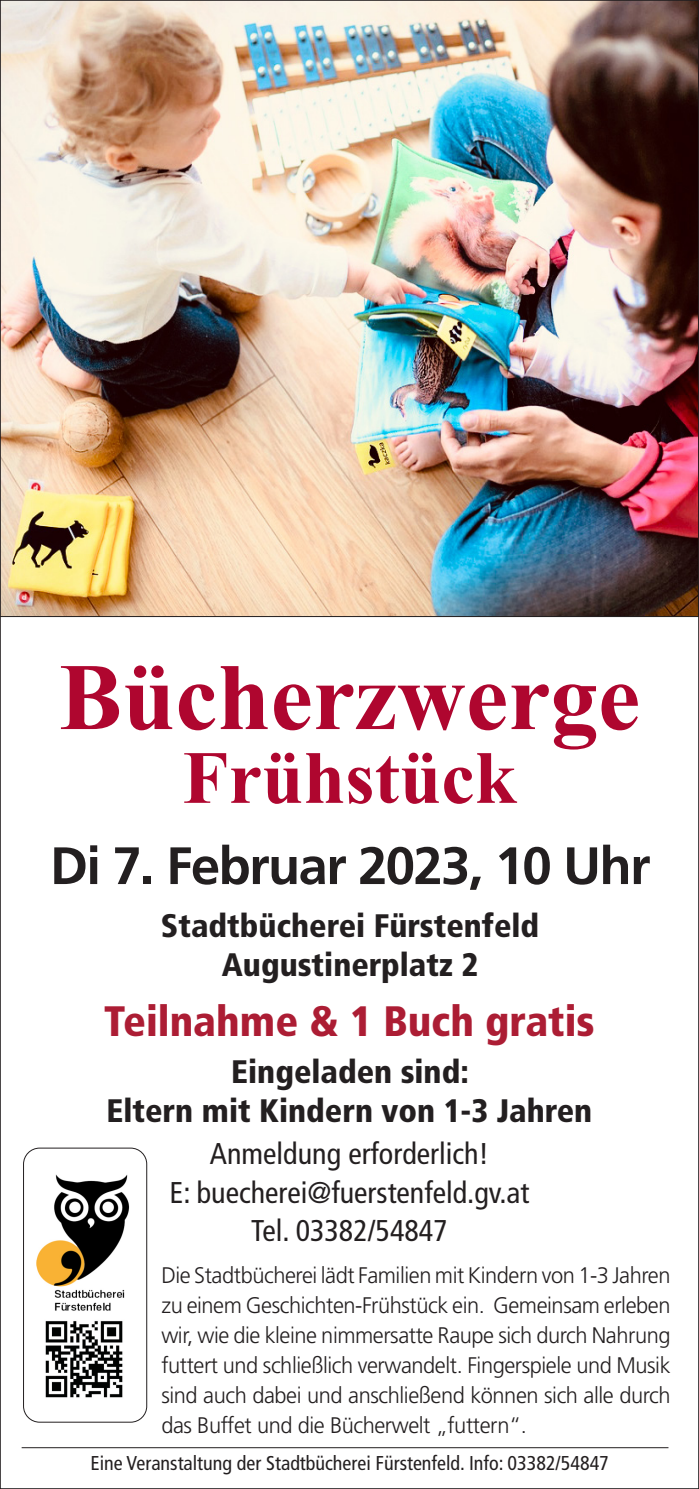
<style>
.page{position:relative;width:699px;height:1489px;background:#fff}
.page>*{position:absolute;margin:0;border:0;box-sizing:border-box;transform-origin:0 0}
.t1{font:700 95px "Times New Roman";color:#af062f}
.t2{font:700 75px "Times New Roman";color:#af062f}
.t3{font:700 52.5px "Frutiger LT Std";letter-spacing:-.03em;color:#231f20}
.t4{font:900 condensed 42.5px "Frutiger LT Std";color:#ac1d34}
.t5{font:900 condensed 32.5px "Frutiger LT Std";color:#231f20}
.t6{font:condensed 30px "Frutiger LT Std";color:#231f20}
.t7{font:300 22.5px/30px "Frutiger LT Std";letter-spacing:-.02em;color:#231f20;text-align:justify}
.t8{font:condensed 20px "Frutiger LT Std";color:#231f20}
</style>
<div class="page">
<img style="left:2px;top:2px;width:694px;height:615px">
<hr style="left:22px;top:1446px;width:646px;height:1px;background:#231f20">
<div style="left:23px;top:1147px;width:124px;height:275px;border:1px solid #231f20;border-radius:16px"></div>
<img style="left:36px;top:1174px;width:94px;height:224px">
<p class="t1" style="left:59px;top:631px;width:582px">Bücherzwerge</p>
<p class="t2" style="left:182px;top:725px;width:335px">Frühstück</p>
<p class="t3" style="left:50px;top:834px;width:601px">Di 7. Februar 2023, 10 Uhr</p>
<p class="t5" style="left:161px;top:906px;width:379px">Stadtbücherei Fürstenfeld</p>
<p class="t5" style="left:222px;top:945px;width:258px">Augustinerplatz 2</p>
<p class="t4" style="left:104px;top:995px;width:491px">Teilnahme &amp; 1 Buch gratis</p>
<p class="t5" style="left:231px;top:1051px;width:239px">Eingeladen sind:</p>
<p class="t5" style="left:106px;top:1090px;width:487px">Eltern mit Kindern von 1-3 Jahren</p>
<p class="t6" style="left:210px;top:1135px;width:280px">Anmeldung erforderlich!</p>
<p class="t6" style="left:169px;top:1174px;width:361px">E: buecherei@fuerstenfeld.gv.at</p>
<p class="t6" style="left:251px;top:1213px;width:198px">Tel. 03382/54847</p>
<p class="t7" style="left:161px;top:1259px;width:510px">Die Stadtbücherei lädt Familien mit Kindern von 1-3 Jahren zu einem Geschichten-Frühstück ein. Gemeinsam erleben wir, wie die kleine nimmersatte Raupe sich durch Nahrung futtert und schließlich verwandelt. Fingerspiele und Musik sind auch dabei und anschließend können sich alle durch das Buffet und die Bücherwelt „futtern“.</p>
<p class="t8" style="left:90px;top:1450px;width:519px">Eine Veranstaltung der Stadtbücherei Fürstenfeld. Info: 03382/54847</p>
</div>
